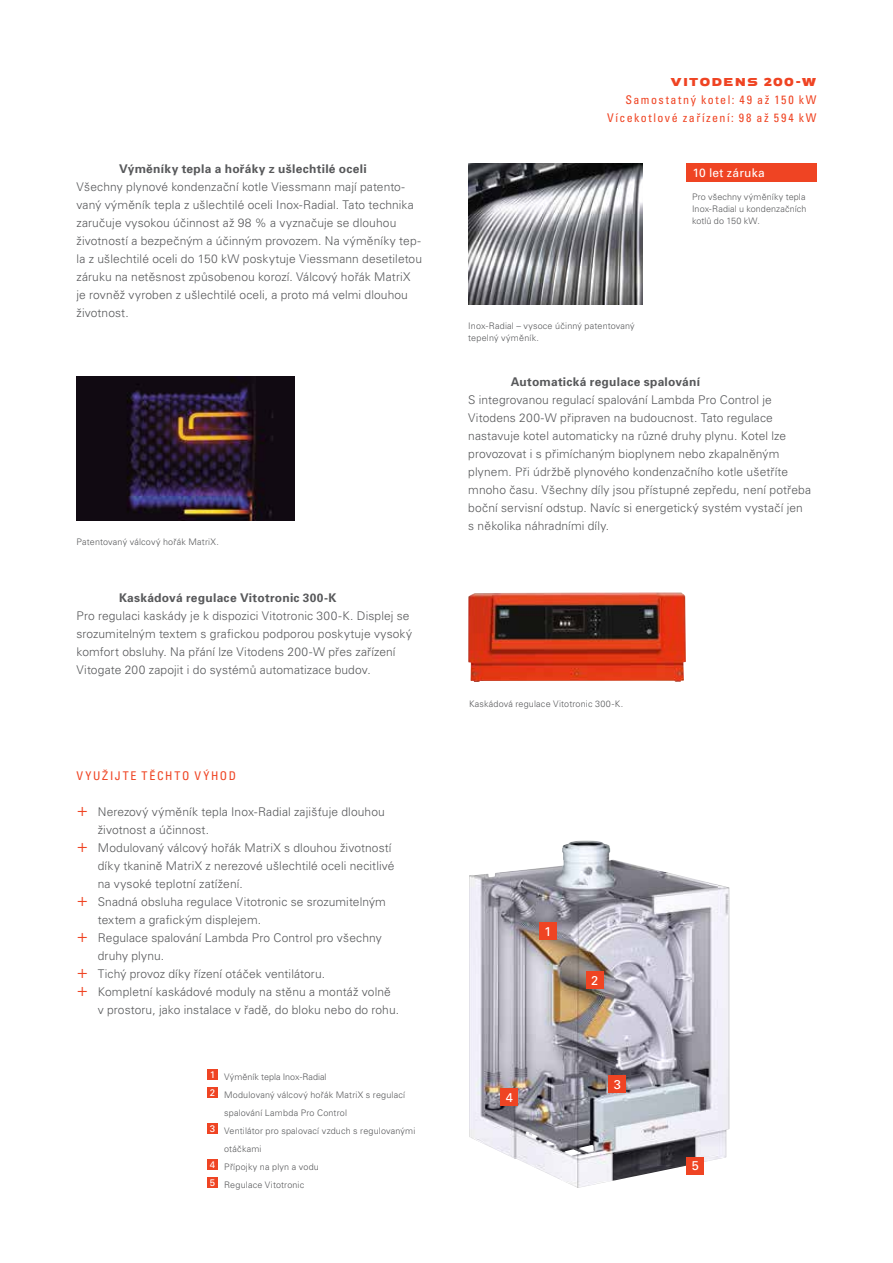
<style>
.page{position:relative;width:893px;height:1263px;background:#fff}
.page>*{position:absolute;margin:0;border:0;box-sizing:border-box;transform-origin:0 0}
.t1{font:12.75px "Univers CE";color:#fff}
.t2{font:300 12px/18px "Univers CE";letter-spacing:.01em;color:#58595b}
.t3{font:700 12px "Univers CE";letter-spacing:.02em;color:#58595b}
.t4{font:condensed 12px/18px "Univers CE";letter-spacing:.135em;color:#ef4423;text-align:right}
.t5{font:700 12px "Viessmann";letter-spacing:.105em;color:#ef4423}
.t6{font:12px "Univers CE";letter-spacing:.02em;color:#fff}
.t7{font:300 9px/12px "Univers CE";letter-spacing:.02em;color:#58595b;text-align:justify}
.t8{font:300 9px "Univers CE";color:#58595b}
.s1{font-size:18px;color:#ef4423}
</style>
<div class="page">
<img style="left:469px;top:840px;width:260px;height:348px">
<img style="left:468px;top:592px;width:218px;height:90px">
<img style="left:77px;top:377px;width:217px;height:144px">
<img style="left:468px;top:164px;width:174px;height:141px">
<div style="left:539px;top:923px;width:17px;height:17px;background:#ef4423"></div>
<div style="left:586px;top:972px;width:17px;height:17px;background:#ef4423"></div>
<div style="left:609px;top:1076px;width:17px;height:17px;background:#ef4423"></div>
<div style="left:501px;top:1088px;width:17px;height:17px;background:#ef4423"></div>
<div style="left:686px;top:164px;width:130px;height:18px;background:#ef4423"></div>
<div style="left:687px;top:1157px;width:17px;height:17px;background:#ef4423"></div>
<div style="left:207px;top:1069px;width:11px;height:11px;background:#ef4423"></div>
<div style="left:207px;top:1087px;width:11px;height:11px;background:#ef4423"></div>
<div style="left:207px;top:1123px;width:11px;height:11px;background:#ef4423"></div>
<div style="left:207px;top:1159px;width:11px;height:11px;background:#ef4423"></div>
<div style="left:207px;top:1177px;width:11px;height:11px;background:#ef4423"></div>
<p class="t3" style="left:119px;top:162px;width:249px">Výměníky tepla a hořáky z ušlechtilé oceli</p>
<p class="t2" style="left:77px;top:178px;width:347px">Všechny plynové kondenzační kotle Viessmann mají patento&shy;vaný výměník tepla z ušlechtilé oceli Inox-Radial. Tato technika zaručuje vysokou účinnost až 98 % a vyznačuje se dlouhou životností a bezpečným a účinným provozem. Na výměníky tep&shy;la z ušlechtilé oceli do 150 kW poskytuje Viessmann desetiletou záruku na netěsnost způsobenou korozí. Válcový hořák MatriX je rovněž vyroben z ušlechtilé oceli, a proto má velmi dlouhou životnost.</p>
<p class="t7" style="left:77px;top:536px;width:144px">Patentovaný válcový hořák MatriX.</p>
<p class="t3" style="left:119px;top:591px;width:219px">Kaskádová regulace Vitotronic 300-K</p>
<p class="t2" style="left:77px;top:607px;width:337px">Pro regulaci kaskády je k dispozici Vitotronic 300-K. Displej se srozumitelným textem s grafickou podporou poskytuje vysoký komfort obsluhy. Na přání lze Vitodens 200-W přes zařízení Vitogate 200 zapojit i do systémů automatizace budov.</p>
<p class="t4" style="left:77px;top:767px;width:161px">Využijte těchto výhod</p>
<p class="t2" style="left:77px;top:803px;width:310px"><span class="s1">+</span> Nerezový výměník tepla Inox-Radial zajišťuje dlouhou</p>
<p class="t2" style="left:98px;top:821px;width:113px">životnost a účinnost.</p>
<p class="t2" style="left:77px;top:839px;width:317px"><span class="s1">+</span> Modulovaný válcový hořák MatriX s dlouhou životností</p>
<p class="t2" style="left:98px;top:857px;width:298px">díky tkanině MatriX z nerezové ušlechtilé oceli necitlivé</p>
<p class="t2" style="left:98px;top:875px;width:147px">na vysoké teplotní zatížení.</p>
<p class="t2" style="left:77px;top:893px;width:311px"><span class="s1">+</span> Snadná obsluha regulace Vitotronic se srozumitelným</p>
<p class="t2" style="left:98px;top:911px;width:165px">textem a grafickým displejem.</p>
<p class="t2" style="left:77px;top:929px;width:307px"><span class="s1">+</span> Regulace spalování Lambda Pro Control pro všechny</p>
<p class="t2" style="left:98px;top:947px;width:68px">druhy plynu.</p>
<p class="t2" style="left:77px;top:965px;width:250px"><span class="s1">+</span> Tichý provoz díky řízení otáček ventilátoru.</p>
<p class="t2" style="left:77px;top:983px;width:316px"><span class="s1">+</span> Kompletní kaskádové moduly na stěnu a montáž volně</p>
<p class="t2" style="left:98px;top:1001px;width:303px">v prostoru, jako instalace v řadě, do bloku nebo do rohu.</p>
<p class="t8" style="left:210px;top:1072px;width:118px"><sup>1</sup> Výměník tepla Inox-Radial</p>
<p class="t7" style="left:210px;top:1089px;width:197px"><sup>2</sup> Modulovaný válcový hořák MatriX s regulací</p>
<p class="t7" style="left:224px;top:1107px;width:124px">spalování Lambda Pro Control</p>
<p class="t7" style="left:210px;top:1125px;width:207px"><sup>3</sup> Ventilátor pro spalovací vzduch s regulovanými</p>
<p class="t7" style="left:224px;top:1143px;width:39px">otáčkami</p>
<p class="t7" style="left:210px;top:1161px;width:111px"><sup>4</sup> Přípojky na plyn a vodu</p>
<p class="t7" style="left:210px;top:1179px;width:96px"><sup>5</sup> Regulace Vitotronic</p>
<p class="t5" style="left:670px;top:73px;width:11px">vito</p>
<p class="t5" style="left:711px;top:73px;width:106px">DENS 200-W</p>
<p class="t4" style="left:607px;top:91px;width:211px">Samostatný kotel: 49 až 150 kW<br>Vícekotlové zařízení: 98 až 594 kW</p>
<p class="t6" style="left:692px;top:166px;width:74px">10 let záruka</p>
<p class="t7" style="left:468px;top:320px;width:168px">Inox-Radial – vysoce účinný patentovaný tepelný výměník.</p>
<p class="t7" style="left:692px;top:191px;width:116px">Pro všechny výměníky tepla Inox-Radial u kondenzačních kotlů do 150 kW.</p>
<p class="t3" style="left:511px;top:375px;width:191px">Automatická regulace spalování</p>
<p class="t2" style="left:468px;top:391px;width:344px">S integrovanou regulací spalování Lambda Pro Control je Vitodens 200-W připraven na budoucnost. Tato regulace nastavuje kotel automaticky na různé druhy plynu. Kotel lze provozovat i s přimíchaným bioplynem nebo zkapalněným plynem. Při údržbě plynového kondenzačního kotle ušetříte mnoho času. Všechny díly jsou přístupné zepředu, není potřeba boční servisní odstup. Navíc si energetický systém vystačí jen s několika náhradními díly.</p>
<p class="t7" style="left:469px;top:698px;width:156px">Kaskádová regulace Vitotronic 300-K.</p>
<p class="t1" style="left:544px;top:924px;width:9px">1</p>
<p class="t1" style="left:506px;top:1090px;width:9px">4</p>
<p class="t1" style="left:591px;top:973px;width:9px">2</p>
<p class="t1" style="left:614px;top:1077px;width:9px">3</p>
<p class="t1" style="left:692px;top:1158px;width:9px">5</p>
</div>
